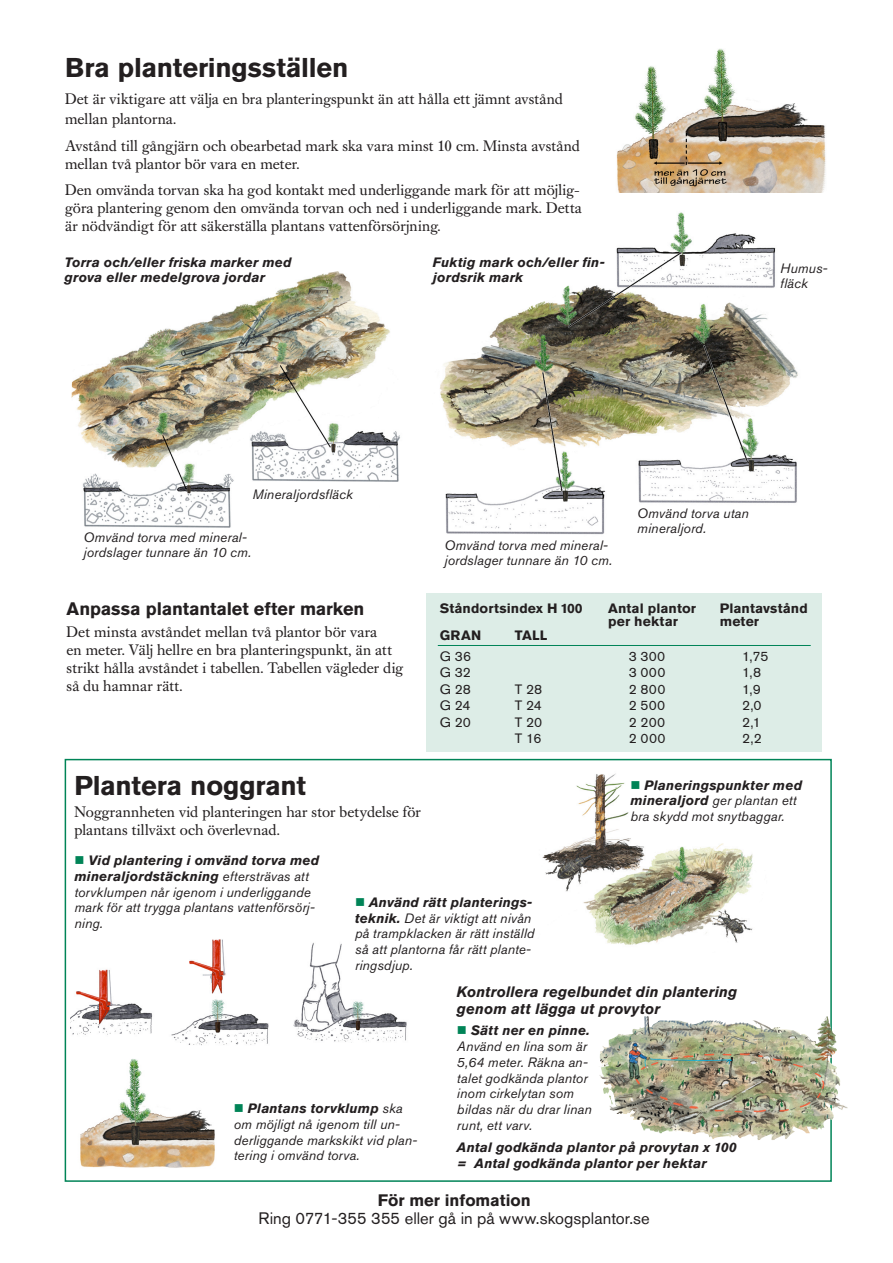
<style>
.page{position:relative;width:893px;height:1263px;background:#fff}
.page>*{position:absolute;margin:0;border:0;box-sizing:border-box;transform-origin:0 0}
.Mellan_rubrik{font:700 27px "Akzidenz Grotesk BQ";letter-spacing:-.005em;color:#231f20}
.Mellan_rubrik-2{font:700 18px "Akzidenz Grotesk BQ";letter-spacing:-.005em;color:#231f20}
.t1{font:16.5px "Akzidenz Grotesk BQ";letter-spacing:.005em;color:#231f20}
.t2{font:700 16.5px "Akzidenz Grotesk BQ";color:#231f20}
.Brödtext{font:15px/18px "Caslon Book BQ";letter-spacing:.01em;color:#231f20}
.Mellan_rubrik-3{font:italic 700 15px/16.5px "Akzidenz Grotesk BQ";letter-spacing:.01em;color:#231f20}
.Bildtext{font:italic 13.5px/15.8px "Akzidenz Grotesk BQ";letter-spacing:.01em;color:#231f20}
.Bildtext-2{font:italic 700 13.5px/15.8px "Akzidenz Grotesk BQ";letter-spacing:.015em;color:#231f20}
.Brödtext-2{font:13.5px "Akzidenz Grotesk BQ";letter-spacing:.01em;color:#231f20}
.Bildtext-3{font:700 13.5px "Akzidenz Grotesk BQ";letter-spacing:.01em;color:#231f20}
.s1{color:#008457}
.s2{font-weight:700}
</style>
<div class="page">
<img style="left:70px;top:939px;width:337px;height:107px">
<img style="left:542px;top:773px;width:211px;height:172px">
<img style="left:440px;top:212px;width:358px;height:323px">
<img style="left:71px;top:271px;width:329px;height:257px">
<div style="left:65px;top:759px;width:767px;height:423px;border:2px solid #008457"></div>
<div style="left:427px;top:594px;width:395px;height:158px;background:#ddede7"></div>
<hr style="left:438px;top:645px;width:373px;height:1px;background:#008457">
<img style="left:599px;top:1016px;width:249px;height:124px">
<div style="left:252px;top:489px;width:101px;height:10px;background:#fff"></div>
<div style="left:637px;top:508px;width:141px;height:25px;background:#fff"></div>
<div style="left:780px;top:263px;width:59px;height:25px;background:#fff"></div>
<img style="left:616px;top:48px;width:210px;height:144px">
<img style="left:80px;top:1059px;width:135px;height:109px">
<p class="Mellan_rubrik" style="left:65px;top:52px;width:285px">Bra planteringsställen</p>
<p class="Brödtext" style="left:65px;top:89px;width:499px;line-height:20.2px">Det är viktigare att välja en bra planteringspunkt än att hålla ett jämnt avstånd mellan plantorna.</p>
<p class="Brödtext" style="left:65px;top:137px;width:516px">Avstånd till gångjärn och obearbetad mark ska vara minst 10 cm. Minsta avstånd mellan två plantor bör vara en meter.</p>
<p class="Brödtext" style="left:65px;top:181px;width:518px">Den omvända torvan ska ha god kontakt med underliggande mark för att möjlig&shy;göra plantering genom den omvända torvan och ned i underliggande mark. Detta är nödvändigt för att säkerställa plantans vattenförsörjning.</p>
<p class="Bildtext-2" style="left:64px;top:254px;width:229px">Torra och/eller friska marker med grova eller medelgrova jordar</p>
<p class="Bildtext-2" style="left:433px;top:254px;width:173px">Fuktig mark och/eller fin&shy;jordsrik mark</p>
<p class="Bildtext" style="left:780px;top:261px;width:49px;line-height:15px">Humus&shy;fläck</p>
<p class="Bildtext" style="left:252px;top:487px;width:102px">Mineraljordsfläck</p>
<p class="Bildtext" style="left:84px;top:529px;width:169px;line-height:15px">Omvänd torva med mineral&shy;jordslager tunnare än 10 cm.</p>
<p class="Bildtext" style="left:445px;top:538px;width:169px;line-height:15px">Omvänd torva med mineral&shy;jordslager tunnare än 10 cm.</p>
<p class="Bildtext" style="left:637px;top:506px;width:113px;line-height:15px">Omvänd torva utan mineraljord.</p>
<p class="Mellan_rubrik-2" style="left:67px;top:598px;width:299px">Anpassa plantantalet efter marken</p>
<p class="Brödtext" style="left:67px;top:623px;width:338px">Det minsta avståndet mellan två plantor bör vara<br>en meter. Välj hellre en bra planteringspunkt, än att strikt hålla avståndet i tabellen. Tabellen vägleder dig så du hamnar rätt.</p>
<p class="Mellan_rubrik" style="left:74px;top:770px;width:233px">Plantera noggrant</p>
<p class="Brödtext" style="left:74px;top:803px;width:348px">Noggrannheten vid planteringen har stor betydelse för plantans tillväxt och överlevnad.</p>
<p class="Bildtext-3" style="left:440px;top:600px;width:144px">Ståndortsindex H 100</p>
<p class="Bildtext-3" style="left:608px;top:600px;width:89px">Antal plantor</p>
<p class="Bildtext-3" style="left:720px;top:600px;width:90px">Plantavstånd</p>
<p class="Bildtext-3" style="left:608px;top:614px;width:71px">per hektar</p>
<p class="Bildtext-3" style="left:720px;top:614px;width:41px">meter</p>
<p class="Bildtext-3" style="left:440px;top:627px;width:43px">Gran</p>
<p class="Bildtext-3" style="left:515px;top:627px;width:17px">Tall</p>
<p class="Brödtext-2" style="left:440px;top:648px;width:33px">G 36</p>
<p class="Brödtext-2" style="left:629px;top:648px;width:38px">3 300</p>
<p class="Brödtext-2" style="left:742px;top:648px;width:28px">1,75</p>
<p class="Brödtext-2" style="left:440px;top:664px;width:33px">G 32</p>
<p class="Brödtext-2" style="left:629px;top:664px;width:38px">3 000</p>
<p class="Brödtext-2" style="left:742px;top:664px;width:21px">1,8</p>
<p class="Brödtext-2" style="left:440px;top:681px;width:33px">G 28</p>
<p class="Brödtext-2" style="left:515px;top:681px;width:29px">T 28</p>
<p class="Brödtext-2" style="left:629px;top:681px;width:38px">2 800</p>
<p class="Brödtext-2" style="left:742px;top:681px;width:20px">1,9</p>
<p class="Brödtext-2" style="left:440px;top:697px;width:32px">G 24</p>
<p class="Brödtext-2" style="left:515px;top:697px;width:29px">T 24</p>
<p class="Brödtext-2" style="left:629px;top:697px;width:38px">2 500</p>
<p class="Brödtext-2" style="left:742px;top:697px;width:21px">2,0</p>
<p class="Brödtext-2" style="left:440px;top:714px;width:33px">G 20</p>
<p class="Brödtext-2" style="left:515px;top:714px;width:29px">T 20</p>
<p class="Brödtext-2" style="left:629px;top:714px;width:38px">2 200</p>
<p class="Brödtext-2" style="left:742px;top:714px;width:20px">2,1</p>
<p class="Brödtext-2" style="left:515px;top:730px;width:28px">T 16</p>
<p class="Brödtext-2" style="left:629px;top:730px;width:38px">2 000</p>
<p class="Brödtext-2" style="left:742px;top:730px;width:21px">2,2</p>
<p class="Bildtext" style="left:630px;top:777px;width:173px"><span class="s1">■</span> <span class="s2">Planeringspunkter med mineraljord</span> ger plantan ett bra skydd mot snytbaggar.</p>
<p class="Bildtext" style="left:74px;top:852px;width:246px"><span class="s1">■</span> <span class="s2">Vid plantering i omvänd torva med mineraljordstäckning</span> eftersträvas att torvklumpen når igenom i underliggande mark för att trygga plantans vattenförsörj&shy;ning.</p>
<p class="Bildtext" style="left:355px;top:894px;width:181px"><span class="s1">■</span> <span class="s2">Använd rätt planterings&shy;teknik.</span> Det är viktigt att nivån på trampklacken är rätt inställd så att plantorna får rätt plante&shy;ringsdjup.</p>
<p class="Bildtext" style="left:234px;top:1100px;width:185px"><span class="s1">■</span> <span class="s2">Plantans torvklump</span> ska om möjligt nå igenom till un&shy;derliggande markskikt vid plan&shy;tering i omvänd torva.</p>
<p class="Mellan_rubrik-3" style="left:457px;top:983px;width:282px">Kontrollera regelbundet din plantering genom att lägga ut provytor</p>
<p class="Bildtext" style="left:457px;top:1022px;width:136px"><span class="s1">■</span> <span class="s2">Sätt ner en pinne.<br></span>Använd en lina som är<br>5,64 meter. Räkna an&shy;talet godkända plantor inom cirkelytan som bildas när du drar linan runt, ett varv.</p>
<p class="Bildtext-2" style="left:457px;top:1139px;width:281px">Antal godkända plantor på provytan x 100 = Antal godkända plantor per hektar</p>
<p class="t2" style="left:378px;top:1191px;width:155px">För mer infomation</p>
<p class="t1" style="left:259px;top:1209px;width:393px">Ring 0771-355 355 eller gå in på www.skogsplantor.se</p>
</div>
